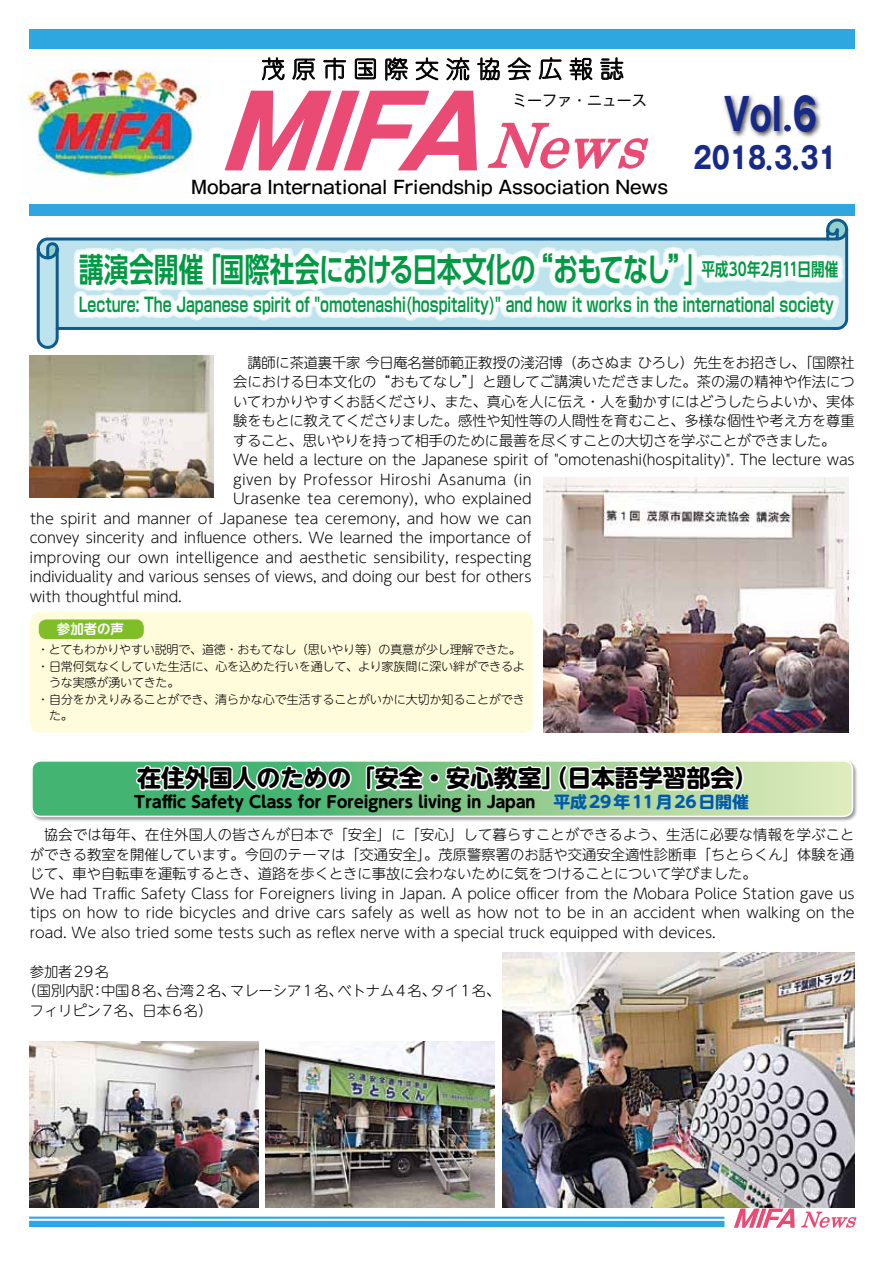
<style>
.page{position:relative;width:893px;height:1263px;background:#fff}
.page>*{position:absolute;margin:0;border:0;box-sizing:border-box;transform-origin:0 0}
.t1{font:700 44.4px "Gothic MB101 Pro";color:#172a88;scale:.72 1}
.t2{font:700 33px "UD Shin Go Pro De";letter-spacing:-.025em;color:#094;scale:.75 1}
.t3{font:700 29.85px "Gothic MB101 Pro";color:#172a88;scale:.8 1}
.t4{font:700 24px "UD Shin M Go Pro";letter-spacing:-.005em;color:#000}
.t5{font:300 24px "Jun 101 Pro";letter-spacing:.285em;color:#000}
.t6{font:700 19.5px "Hase Toppo Std De";color:#094;scale:.73 1}
.t7{font:500 18px "Gothic MB101 Pro";color:#000;scale:.94 1}
.t8{font:700 16.2px "UD Shin M Go Pro";letter-spacing:-.025em;color:#000}
.t9{font:15px "Gothic MB101 Pro";color:#000}
.t10{font:300 14.25px/19.5px "UD Shin M Go Pro";color:#000}
.t11{font:300 14.25px "UD Shin M Go Pro";letter-spacing:.025em;color:#000}
.t12{font:700 13.5px "UD Shin M Go Pro De";letter-spacing:-.01em;color:#fff}
.t13{font:300 12px "UD Shin M Go Pro";letter-spacing:-.01em;color:#000}
.s1{color:#005bac}
</style>
<div class="page">
<svg style="left:36px;top:218px;width:809px;height:131px"></svg>
<svg style="left:48px;top:220px;width:801px;height:107px"></svg>
<svg style="left:29px;top:1216px;width:695px;height:11px"></svg>
<img style="left:23px;top:34px;width:187px;height:145px">
<div style="left:30px;top:29px;width:825px;height:19px;background:#2ea7e0"></div>
<div style="left:30px;top:205px;width:825px;height:11px;background:#2ea7e0"></div>
<svg style="left:262px;top:57px;width:23px;height:23px"></svg>
<svg style="left:292px;top:58px;width:23px;height:23px"></svg>
<svg style="left:323px;top:57px;width:23px;height:24px"></svg>
<svg style="left:355px;top:58px;width:21px;height:22px"></svg>
<svg style="left:385px;top:57px;width:23px;height:24px"></svg>
<svg style="left:415px;top:57px;width:24px;height:23px"></svg>
<svg style="left:446px;top:57px;width:24px;height:24px"></svg>
<svg style="left:477px;top:57px;width:23px;height:23px"></svg>
<svg style="left:507px;top:57px;width:24px;height:23px"></svg>
<svg style="left:539px;top:57px;width:23px;height:24px"></svg>
<svg style="left:569px;top:57px;width:24px;height:23px"></svg>
<svg style="left:600px;top:57px;width:24px;height:23px"></svg>
<img style="left:723px;top:94px;width:98px;height:44px">
<div style="left:784px;top:125px;width:7px;height:6px;background:#172a88;border-radius:50%"></div>
<svg style="left:766px;top:165px;width:5px;height:5px"></svg>
<svg style="left:793px;top:165px;width:5px;height:5px"></svg>
<svg style="left:225px;top:91px;width:252px;height:79px"></svg>
<svg style="left:488px;top:123px;width:160px;height:46px"></svg>
<svg style="left:734px;top:1208px;width:61px;height:20px"></svg>
<svg style="left:801px;top:1211px;width:55px;height:17px"></svg>
<div style="left:30px;top:612px;width:503px;height:121px;background:#fffcdb;border-radius:10px"></div>
<div style="left:39px;top:619px;width:105px;height:20px;background:#7fbe26;border-radius:8px"></div>
<div style="left:30px;top:760px;width:828px;height:62px;background:#000;opacity:.4"></div>
<svg style="left:32px;top:760px;width:820px;height:56px"></svg>
<div style="left:31px;top:760px;width:822px;height:57px;border:2px solid #fff;border-radius:9px"></div>
<img style="left:266px;top:1041px;width:228px;height:166px">
<img style="left:502px;top:952px;width:353px;height:255px">
<img style="left:30px;top:1041px;width:229px;height:166px">
<img style="left:30px;top:356px;width:184px;height:141px">
<img style="left:543px;top:477px;width:306px;height:256px">
<h3 class="t5" style="left:261px;top:50px;width:364px">茂原市国際交流協会広報誌</h3>
<p class="t9" style="left:512px;top:88px;width:136px">ミーファ・ニュース</p>
<p class="t7" style="left:191px;top:172px;width:509px">Mobara International Friendship Association News</p>
<h1 class="t1" style="left:724px;top:78px;width:131px">Vol 6</h1>
<h3 class="t3" style="left:694px;top:133px;width:180px">2018 3 31</h3>
<h2 class="t2" style="left:79px;top:242px;width:1014px">講演会開催「国際社会における日本文化の“おもてなし”」<sup>平成30年2月11日開催</sup></h2>
<h3 class="t6" style="left:79px;top:290px;width:1036px">Lecture: The Japanese spirit of "omotenashi(hospitality)" and how it works in the international society</h3>
<p class="t10" style="left:247px;top:352px;width:609px">講師に茶道裏千家 今日庵名誉師範正教授の淺沼博（あさぬま ひろし）先生をお招きし、「国際社</p>
<p class="t10" style="left:233px;top:371px;width:623px">会における日本文化の“おもてなし”」と題してご講演いただきました。茶の湯の精神や作法につ</p>
<p class="t10" style="left:233px;top:391px;width:623px">いてわかりやすくお話くださり、また、真心を人に伝え・人を動かすにはどうしたらよいか、実体</p>
<p class="t10" style="left:233px;top:410px;width:623px">験をもとに教えてくださりました。感性や知性等の人間性を育むこと、多様な個性や考え方を尊重</p>
<p class="t10" style="left:233px;top:430px;width:604px">すること、思いやりを持って相手のために最善を尽くすことの大切さを学ぶことができました。</p>
<p class="t10" style="left:233px;top:449px;width:623px">We held a lecture on the Japanese spirit of "omotenashi(hospitality)". The lecture was</p>
<p class="t11" style="left:233px;top:468px;width:300px">given by Professor Hiroshi Asanuma (in</p>
<p class="t10" style="left:233px;top:488px;width:300px">Urasenke tea ceremony), who explained</p>
<p class="t10" style="left:30px;top:508px;width:503px">the spirit and manner of Japanese tea ceremony, and how we can</p>
<p class="t10" style="left:30px;top:527px;width:503px">convey sincerity and influence others. We learned the importance of</p>
<p class="t10" style="left:30px;top:547px;width:503px">improving our own intelligence and aesthetic sensibility, respecting</p>
<p class="t10" style="left:30px;top:566px;width:503px">individuality and various senses of views, and doing our best for others</p>
<p class="t10" style="left:30px;top:586px;width:153px">with thoughtful mind.</p>
<p class="t12" style="left:57px;top:618px;width:69px">参加者の声</p>
<p class="t13" style="left:37px;top:640px;width:485px">・とてもわかりやすい説明で、道徳・おもてなし（思いやり等）の真意が少し理解できた。</p>
<p class="t13" style="left:37px;top:656px;width:489px">・日常何気なくしていた生活に、心を込めた行いを通して、より家族間に深い絆ができるよ</p>
<p class="t13" style="left:49px;top:673px;width:132px">うな実感が湧いてきた。</p>
<p class="t13" style="left:37px;top:689px;width:489px">・自分をかえりみることができ、清らかな心で生活することがいかに大切か知ることができ</p>
<p class="t13" style="left:49px;top:706px;width:25px">た。</p>
<h3 class="t4" style="left:137px;top:758px;width:623px">在住外国人のための「安全・安心教室」（日本語学習部会）</h3>
<p class="t8" style="left:134px;top:789px;width:616px">Traffic Safety Class for Foreigners living in Japan <span class="s1">平成29年11月26日開催</span></p>
<p class="t10" style="left:30px;top:824px;width:826px;text-indent:14px">協会では毎年、在住外国人の皆さんが日本で「安全」に「安心」して暮らすことができるよう、生活に必要な情報を学ぶことができる教室を開催しています。今回のテーマは「交通安全」。茂原警察署のお話や交通安全適性診断車「ちとらくん」体験を通じて、車や自転車を運転するとき、道路を歩くときに事故に会わないために気をつけることについて学びました。<br>We had Traffic Safety Class for Foreigners living in Japan. A police officer from the Mobara Police Station gave us tips on how to ride bicycles and drive cars safely as well as how not to be in an accident when walking on the road. We also tried some tests such as reflex nerve with a special truck equipped with devices.</p>
<p class="t10" style="left:30px;top:961px;width:81px">参加者29名</p>
<p class="t10" style="left:23px;top:980px;width:479px">（国別内訳：中国8名、台湾2名、マレーシア1名、ベトナム4名、タイ1名、</p>
<p class="t10" style="left:30px;top:1000px;width:184px">フィリピン7名、日本6名）</p>
</div>
